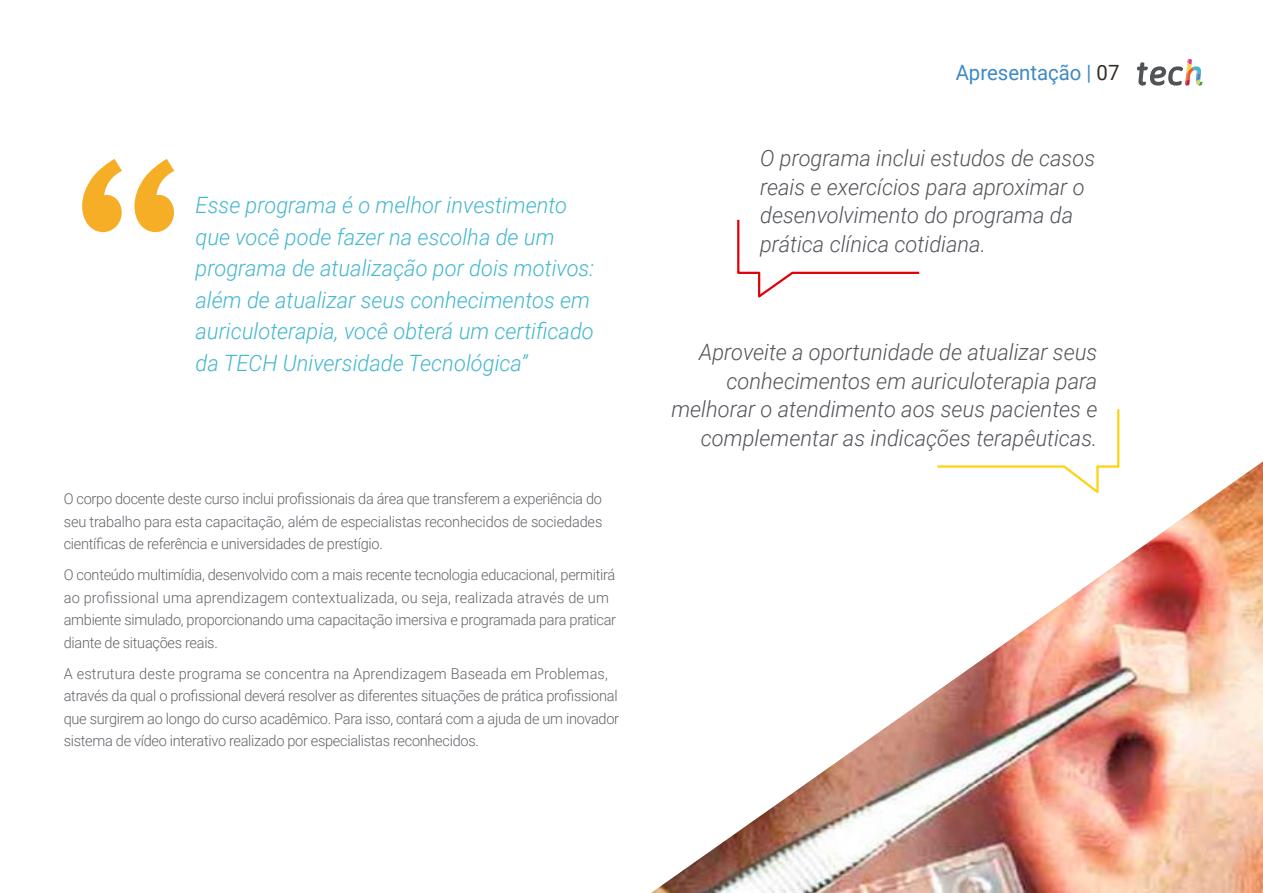
<style>
.page{position:relative;width:1263px;height:893px;background:#fff}
.page>*{position:absolute;margin:0;border:0;box-sizing:border-box;transform-origin:0 0}
.t1{font:italic 300 22.5px/28.5px "Roboto";color:#52555b;text-align:right}
.t2{font:italic 300 22.5px/31.5px "Roboto";color:#43b7cf}
.t3{font:21px "Roboto";color:#4089c5}
.t4{font:300 15px/22.5px "Roboto";letter-spacing:-.02em;color:#61646a}
.s1{color:#312e20}
</style>
<div class="page">
<img style="left:651px;top:461px;width:612px;height:432px">
<svg style="left:935px;top:409px;width:185px;height:88px"></svg>
<svg style="left:737px;top:219px;width:183px;height:79px"></svg>
<svg style="left:82px;top:159px;width:92px;height:73px"></svg>
<svg style="left:1137px;top:59px;width:65px;height:27px"></svg>
<p class="t2" style="left:196px;top:189px;width:400px">Esse programa é o melhor investimento que você pode fazer na escolha de um programa de atualização por dois motivos: além de atualizar seus conhecimentos em auriculoterapia, você obterá um certificado da TECH Universidade Tecnológica”</p>
<p class="t4" style="left:64px;top:487px;width:540px;text-align:justify">O corpo docente deste curso inclui profissionais da área que transferem a experiência do seu trabalho para esta capacitação, além de especialistas reconhecidos de sociedades científicas de referência e universidades de prestígio.</p>
<p class="t4" style="left:64px;top:563px;width:554px">O conteúdo multimídia, desenvolvido com a mais recente tecnologia educacional, permitirá ao profissional uma aprendizagem contextualizada, ou seja, realizada através de um ambiente simulado, proporcionando uma capacitação imersiva e programada para praticar diante de situações reais.</p>
<p class="t4" style="left:64px;top:662px;width:557px">A estrutura deste programa se concentra na Aprendizagem Baseada em Problemas, através da qual o profissional deverá resolver as diferentes situações de prática profissional que surgirem ao longo do curso acadêmico. Para isso, contará com a ajuda de um inovador sistema de vídeo interativo realizado por especialistas reconhecidos.</p>
<h2 class="t3" style="left:956px;top:57px;width:165px">Apresentação | <span class="s1">07</span></h2>
<h1 class="t1" style="left:760px;top:143px;width:337px;text-align:left">O programa inclui estudos de casos reais e exercícios para aproximar o desenvolvimento do programa da prática clínica cotidiana.</h1>
<h1 class="t1" style="left:671px;top:337px;width:427px">Aproveite a oportunidade de atualizar seus conhecimentos em auriculoterapia para melhorar o atendimento aos seus pacientes e complementar as indicações terapêuticas.</h1>
</div>
